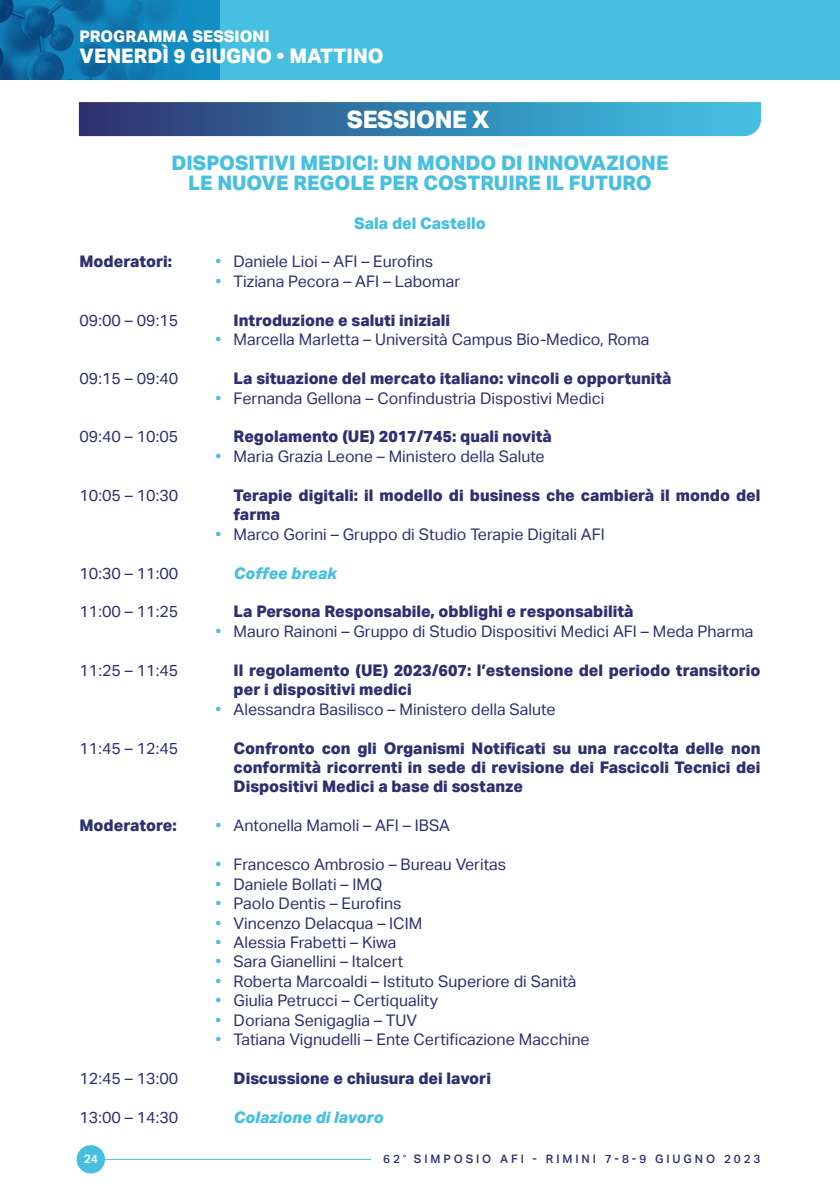
<style>
.page{position:relative;width:840px;height:1191px;background:#fff}
.page>*{position:absolute;margin:0;border:0;box-sizing:border-box;transform-origin:0 0}
.t1{font:800 24px "Aktiv Grotesk";letter-spacing:-.015em;color:#fff}
.t2{font:800 20px/19.4px "Aktiv Grotesk";color:#46bfe0;text-align:center}
.t3{font:800 20px "Aktiv Grotesk";color:#fff}
.t4{font:16px "Aktiv Grotesk";color:#2e306f}
.t5{font:800 16px/19.4px "Aktiv Grotesk";color:#2e306f}
.t6{font:italic 800 16px "Aktiv Grotesk";color:#46bfe0}
.t7{font:800 16px "Aktiv Grotesk";color:#fff}
.t8{font:800 16px "Aktiv Grotesk";color:#46bfe0}
.t9{font:600 12px "Aktiv Grotesk";color:#fff}
.t10{font:500 11.8px "Aktiv Grotesk";letter-spacing:.25em;color:#2e306f}
.s1{color:#46bfe0}
</style>
<div class="page">
<div style="left:77px;top:1145px;width:28px;height:28px;background:#46bfe0;border-radius:50%"></div>
<hr style="left:105px;top:1158px;width:266px;height:1px;background:#46bfe0">
<div style="left:0;top:0;width:839px;height:79px;background:#46bfe0"></div>
<img style="left:0;top:0;width:220px;height:79px">
<svg style="left:79px;top:102px;width:681px;height:34px;background:#367eac"></svg>
<p class="t7" style="left:79px;top:27px;width:191px">PROGRAMMA SESSIONI</p>
<p class="t3" style="left:79px;top:44px;width:306px">VENERDÌ 9 GIUGNO • MATTINO</p>
<h1 class="t1" style="left:347px;top:105px;width:144px">SESSIONE X</h1>
<p class="t2" style="left:171px;top:154px;width:498px">DISPOSITIVI MEDICI: UN MONDO DI INNOVAZIONE<br>LE NUOVE REGOLE PER COSTRUIRE IL FUTURO</p>
<p class="t8" style="left:354px;top:214px;width:133px">Sala del Castello</p>
<p class="t5" style="left:79px;top:252px;width:94px">Moderatori:</p>
<p class="t4" style="left:215px;top:253px;width:219px"><span class="s1">•</span> Daniele Lioi – AFI – Eurofins</p>
<p class="t4" style="left:215px;top:272px;width:246px"><span class="s1">•</span> Tiziana Pecora – AFI – Labomar</p>
<p class="t4" style="left:79px;top:311px;width:100px">09:00 – 09:15</p>
<p class="t5" style="left:233px;top:310px;width:218px">Introduzione e saluti iniziali</p>
<p class="t4" style="left:215px;top:330px;width:435px"><span class="s1">•</span> Marcella Marletta – Università Campus Bio-Medico, Roma</p>
<p class="t4" style="left:79px;top:369px;width:100px">09:15 – 09:40</p>
<p class="t5" style="left:233px;top:369px;width:439px">La situazione del mercato italiano: vincoli e opportunità</p>
<p class="t4" style="left:215px;top:389px;width:390px"><span class="s1">•</span> Fernanda Gellona – Confindustria Dispostivi Medici</p>
<p class="t4" style="left:79px;top:427px;width:100px">09:40 – 10:05</p>
<p class="t5" style="left:233px;top:427px;width:320px">Regolamento (UE) 2017/745: quali novità</p>
<p class="t4" style="left:215px;top:447px;width:330px"><span class="s1">•</span> Maria Grazia Leone – Ministero della Salute</p>
<p class="t4" style="left:79px;top:486px;width:100px">10:05 – 10:30</p>
<p class="t5" style="left:233px;top:485px;width:528px">Terapie digitali: il modello di business che cambierà il mondo del farma</p>
<p class="t4" style="left:215px;top:525px;width:390px"><span class="s1">•</span> Marco Gorini – Gruppo di Studio Terapie Digitali AFI</p>
<p class="t4" style="left:79px;top:563px;width:100px">10:30 – 11:00</p>
<p class="t6" style="left:233px;top:562px;width:105px">Coffee break</p>
<p class="t4" style="left:79px;top:602px;width:100px">11:00 – 11:25</p>
<p class="t5" style="left:233px;top:602px;width:401px">La Persona Responsabile, obblighi e responsabilità</p>
<p class="t4" style="left:215px;top:622px;width:539px"><span class="s1">•</span> Mauro Rainoni – Gruppo di Studio Dispositivi Medici AFI – Meda Pharma</p>
<p class="t4" style="left:79px;top:661px;width:100px">11:25 – 11:45</p>
<p class="t5" style="left:233px;top:660px;width:528px">Il regolamento (UE) 2023/607: l’estensione del periodo transitorio per i dispositivi medici</p>
<p class="t4" style="left:215px;top:700px;width:341px"><span class="s1">•</span> Alessandra Basilisco – Ministero della Salute</p>
<p class="t4" style="left:79px;top:738px;width:100px">11:45 – 12:45</p>
<p class="t5" style="left:233px;top:738px;width:528px;text-align:justify">Confronto con gli Organismi Notificati su una raccolta delle non conformità ricorrenti in sede di revisione dei Fascicoli Tecnici dei Dispositivi Medici a base di sostanze</p>
<p class="t5" style="left:79px;top:816px;width:99px">Moderatore:</p>
<p class="t4" style="left:215px;top:816px;width:236px"><span class="s1">•</span> Antonella Mamoli – AFI – IBSA</p>
<p class="t4" style="left:215px;top:855px;width:292px"><span class="s1">•</span> Francesco Ambrosio – Bureau Veritas</p>
<p class="t4" style="left:215px;top:874px;width:168px"><span class="s1">•</span> Daniele Bollati – IMQ</p>
<p class="t4" style="left:215px;top:894px;width:187px"><span class="s1">•</span> Paolo Dentis – Eurofins</p>
<p class="t4" style="left:215px;top:913px;width:208px"><span class="s1">•</span> Vincenzo Delacqua – ICIM</p>
<p class="t4" style="left:215px;top:933px;width:182px"><span class="s1">•</span> Alessia Frabetti – Kiwa</p>
<p class="t4" style="left:215px;top:952px;width:189px"><span class="s1">•</span> Sara Gianellini – Italcert</p>
<p class="t4" style="left:215px;top:972px;width:362px"><span class="s1">•</span> Roberta Marcoaldi – Istituto Superiore di Sanità</p>
<p class="t4" style="left:215px;top:991px;width:224px"><span class="s1">•</span> Giulia Petrucci – Certiquality</p>
<p class="t4" style="left:215px;top:1011px;width:203px"><span class="s1">•</span> Doriana Senigaglia – TUV</p>
<p class="t4" style="left:215px;top:1030px;width:375px"><span class="s1">•</span> Tatiana Vignudelli – Ente Certificazione Macchine</p>
<p class="t4" style="left:79px;top:1069px;width:100px">12:45 – 13:00</p>
<p class="t5" style="left:233px;top:1068px;width:259px">Discussione e chiusura dei lavori</p>
<p class="t4" style="left:79px;top:1108px;width:100px">13:00 – 14:30</p>
<p class="t6" style="left:233px;top:1107px;width:151px">Colazione di lavoro</p>
<p class="t9" style="left:84px;top:1152px;width:16px">24</p>
<p class="t10" style="left:383px;top:1151px;width:378px">62<sup>°</sup> SIMPOSIO AFI - RIMINI 7-8-9 GIUGNO 2023</p>
</div>
